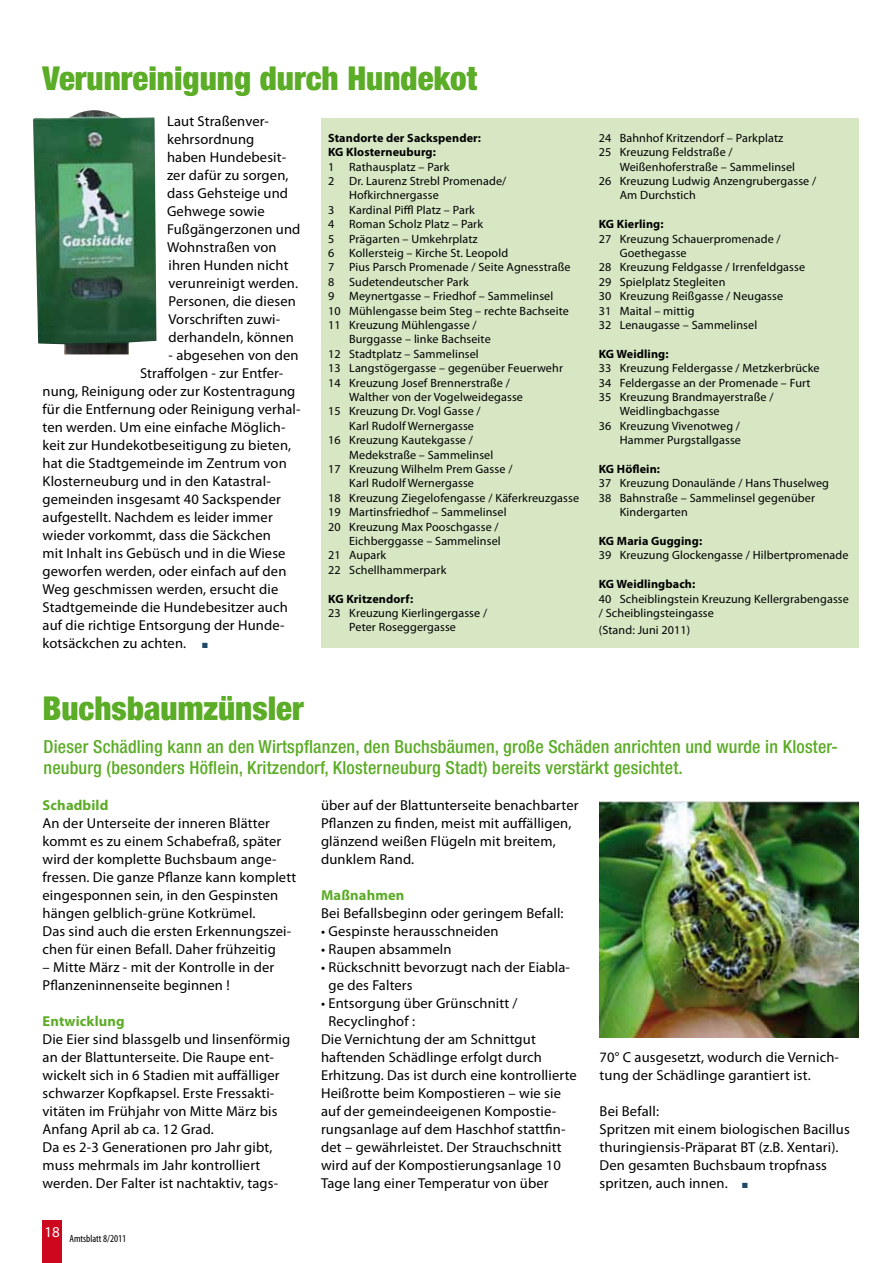
<style>
.page{position:relative;width:893px;height:1263px;background:#fff}
.page>*{position:absolute;margin:0;border:0;box-sizing:border-box;transform-origin:0 0}
.t1{font:900 condensed 33px "Helvetica Neue";color:#5bac26}
.t2{font:500 condensed 18px/21.6px "Helvetica Neue";letter-spacing:.01em;color:#5bac26}
.t3{font:15px "Myriad Pro";color:#fff}
.t4{font:14.4px/18px "Myriad Pro";letter-spacing:.01em;color:#000}
.t5{font:700 14.4px "Myriad Pro";letter-spacing:.01em;color:#5bac26}
.t6{font:12px/14.4px "Myriad Pro";letter-spacing:.01em;color:#000}
.t7{font:700 12px/14.4px "Myriad Pro";letter-spacing:.01em;color:#000}
.t8{font:condensed 10.5px "Myriad Pro";color:#000}
.s1{color:#204869}
</style>
<div class="page">
<div style="left:42px;top:1220px;width:20px;height:43px;background:#cd071e"></div>
<div style="left:321px;top:118px;width:538px;height:529px;background:#d7e7c4"></div>
<img style="left:33px;top:110px;width:123px;height:244px">
<img style="left:600px;top:802px;width:259px;height:236px">
<h1 class="t1" style="left:43px;top:58px;width:436px">Verunreinigung durch Hundekot</h1>
<p class="t4" style="left:167px;top:112px;width:135px">Laut Straßenver&shy;kehrsordnung<br>haben Hundebesit&shy;zer dafür zu sorgen, dass Gehsteige und<br>Gehwege sowie<br>Fußgängerzonen und<br>Wohnstraßen von ihren Hunden nicht verunreinigt werden.<br>Personen, die diesen<br>Vorschriften zuwi&shy;derhandeln, können</p>
<p class="t4" style="left:169px;top:346px;width:131px">- abgesehen von den</p>
<p class="t4" style="left:140px;top:364px;width:145px">Straffolgen - zur Entfer-</p>
<p class="t4" style="left:43px;top:382px;width:254px">nung, Reinigung oder zur Kostentragung</p>
<p class="t4" style="left:43px;top:400px;width:260px">für die Entfernung oder Reinigung verhal-</p>
<p class="t4" style="left:43px;top:418px;width:245px">ten werden. Um eine einfache Möglich-</p>
<p class="t4" style="left:43px;top:436px;width:250px">keit zur Hundekotbeseitigung zu bieten,</p>
<p class="t4" style="left:43px;top:454px;width:246px">hat die Stadtgemeinde im Zentrum von</p>
<p class="t4" style="left:43px;top:472px;width:230px">Klosterneuburg und in den Katastral-</p>
<p class="t4" style="left:43px;top:490px;width:240px">gemeinden insgesamt 40 Sackspender</p>
<p class="t4" style="left:43px;top:508px;width:232px">aufgestellt. Nachdem es leider immer</p>
<p class="t4" style="left:43px;top:526px;width:230px">wieder vorkommt, dass die Säckchen</p>
<p class="t4" style="left:43px;top:544px;width:245px">mit Inhalt ins Gebüsch und in die Wiese</p>
<p class="t4" style="left:43px;top:562px;width:245px">geworfen werden, oder einfach auf den</p>
<p class="t4" style="left:43px;top:580px;width:237px">Weg geschmissen werden, ersucht die</p>
<p class="t4" style="left:43px;top:598px;width:247px">Stadtgemeinde die Hundebesitzer auch</p>
<p class="t4" style="left:43px;top:616px;width:244px">auf die richtige Entsorgung der Hunde-</p>
<p class="t4" style="left:43px;top:634px;width:167px">kotsäckchen zu achten. <span class="s1">■</span></p>
<h1 class="t1" style="left:43px;top:688px;width:263px">Buchsbaumzünsler</h1>
<p class="t7" style="left:328px;top:130px;width:154px">Standorte der Sackspender:<br>KG Klosterneuburg:</p>
<p class="t6" style="left:328px;top:159px;width:123px">1 Rathausplatz – Park</p>
<p class="t6" style="left:328px;top:174px;width:180px">2 Dr. Laurenz Strebl Promenade/</p>
<p class="t6" style="left:349px;top:188px;width:91px">Hofkirchnergasse</p>
<p class="t6" style="left:328px;top:202px;width:148px">3 Kardinal Piffl Platz – Park</p>
<p class="t6" style="left:328px;top:217px;width:156px">4 Roman Scholz Platz – Park</p>
<p class="t6" style="left:328px;top:231px;width:151px">5 Prägarten – Umkehrplatz</p>
<p class="t6" style="left:328px;top:246px;width:182px">6 Kollersteig – Kirche St. Leopold</p>
<p class="t6" style="left:328px;top:260px;width:244px">7 Pius Parsch Promenade / Seite Agnesstraße</p>
<p class="t6" style="left:328px;top:274px;width:142px">8 Sudetendeutscher Park</p>
<p class="t6" style="left:328px;top:289px;width:227px">9 Meynertgasse – Friedhof – Sammelinsel</p>
<p class="t6" style="left:328px;top:303px;width:242px">10 Mühlengasse beim Steg – rechte Bachseite</p>
<p class="t6" style="left:328px;top:318px;width:150px">11 Kreuzung Mühlengasse /</p>
<p class="t6" style="left:349px;top:332px;width:143px">Burggasse – linke Bachseite</p>
<p class="t6" style="left:328px;top:346px;width:152px">12 Stadtplatz – Sammelinsel</p>
<p class="t6" style="left:328px;top:361px;width:236px">13 Langstögergasse – gegenüber Feuerwehr</p>
<p class="t6" style="left:328px;top:375px;width:183px">14 Kreuzung Josef Brennerstraße /</p>
<p class="t6" style="left:349px;top:390px;width:175px">Walther von der Vogelweidegasse</p>
<p class="t6" style="left:328px;top:404px;width:154px">15 Kreuzung Dr. Vogl Gasse /</p>
<p class="t6" style="left:349px;top:418px;width:126px">Karl Rudolf Wernergasse</p>
<p class="t6" style="left:328px;top:433px;width:146px">16 Kreuzung Kautekgasse /</p>
<p class="t6" style="left:349px;top:447px;width:146px">Medekstraße – Sammelinsel</p>
<p class="t6" style="left:328px;top:462px;width:186px">17 Kreuzung Wilhelm Prem Gasse /</p>
<p class="t6" style="left:349px;top:476px;width:126px">Karl Rudolf Wernergasse</p>
<p class="t6" style="left:328px;top:490px;width:252px">18 Kreuzung Ziegelofengasse / Käferkreuzgasse</p>
<p class="t6" style="left:328px;top:505px;width:180px">19 Martinsfriedhof – Sammelinsel</p>
<p class="t6" style="left:328px;top:519px;width:172px">20 Kreuzung Max Pooschgasse /</p>
<p class="t6" style="left:349px;top:534px;width:153px">Eichberggasse – Sammelinsel</p>
<p class="t6" style="left:328px;top:548px;width:59px">21 Aupark</p>
<p class="t6" style="left:328px;top:562px;width:120px">22 Schellhammerpark</p>
<p class="t7" style="left:328px;top:591px;width:87px">KG Kritzendorf:</p>
<p class="t6" style="left:349px;top:606px;width:139px;text-indent:-21px">23 Kreuzung Kierlingergasse /<br>Peter Roseggergasse</p>
<p class="t6" style="left:599px;top:130px;width:186px">24 Bahnhof Kritzendorf – Parkplatz<br>25 Kreuzung Feldstraße /</p>
<p class="t6" style="left:620px;top:159px;width:177px">Weißenhoferstraße – Sammelinsel</p>
<p class="t6" style="left:599px;top:174px;width:219px">26 Kreuzung Ludwig Anzengrubergasse /</p>
<p class="t6" style="left:620px;top:188px;width:78px">Am Durchstich</p>
<p class="t7" style="left:599px;top:216px;width:66px">KG Kierling:</p>
<p class="t6" style="left:599px;top:231px;width:183px">27 Kreuzung Schauerpromenade /</p>
<p class="t6" style="left:620px;top:246px;width:68px">Goethegasse</p>
<p class="t6" style="left:599px;top:260px;width:208px">28 Kreuzung Feldgasse / Irrenfeldgasse</p>
<p class="t6" style="left:599px;top:274px;width:128px">29 Spielplatz Stegleiten</p>
<p class="t6" style="left:599px;top:289px;width:186px">30 Kreuzung Reißgasse / Neugasse</p>
<p class="t6" style="left:599px;top:303px;width:97px">31 Maital – mittig</p>
<p class="t6" style="left:599px;top:318px;width:160px">32 Lenaugasse – Sammelinsel</p>
<p class="t7" style="left:599px;top:346px;width:71px">KG Weidling:</p>
<p class="t6" style="left:599px;top:361px;width:222px">33 Kreuzung Feldergasse / Metzkerbrücke</p>
<p class="t6" style="left:599px;top:375px;width:213px">34 Feldergasse an der Promenade – Furt</p>
<p class="t6" style="left:599px;top:390px;width:176px">35 Kreuzung Brandmayerstraße /</p>
<p class="t6" style="left:620px;top:404px;width:101px">Weidlingbachgasse</p>
<p class="t6" style="left:599px;top:418px;width:143px">36 Kreuzung Vivenotweg /</p>
<p class="t6" style="left:620px;top:433px;width:123px">Hammer Purgstallgasse</p>
<p class="t7" style="left:599px;top:461px;width:63px">KG Höflein:</p>
<p class="t6" style="left:599px;top:476px;width:232px">37 Kreuzung Donaulände / Hans Thuselweg</p>
<p class="t6" style="left:599px;top:490px;width:218px">38 Bahnstraße – Sammelinsel gegenüber</p>
<p class="t6" style="left:620px;top:505px;width:69px">Kindergarten</p>
<p class="t7" style="left:599px;top:533px;width:105px">KG Maria Gugging:</p>
<p class="t6" style="left:599px;top:548px;width:251px">39 Kreuzung Glockengasse / Hilbertpromenade</p>
<p class="t7" style="left:599px;top:576px;width:98px">KG Weidlingbach:</p>
<p class="t6" style="left:599px;top:591px;width:252px">40 Scheiblingstein Kreuzung Kellergrabengasse / Scheiblingsteingasse</p>
<p class="t6" style="left:599px;top:623px;width:93px">(Stand: Juni 2011)</p>
<p class="t2" style="left:44px;top:735px;width:796px">Dieser Schädling kann an den Wirtspflanzen, den Buchsbäumen, große Schäden anrichten und wurde in Kloster&shy;neuburg (besonders Höflein, Kritzendorf, Klosterneuburg Stadt) bereits verstärkt gesichtet.</p>
<p class="t5" style="left:43px;top:796px;width:67px">Schadbild</p>
<p class="t4" style="left:43px;top:814px;width:255px">An der Unterseite der inneren Blätter kommt es zu einem Schabefraß, später wird der komplette Buchsbaum ange&shy;fressen. Die ganze Pflanze kann komplett eingesponnen sein, in den Gespinsten hängen gelblich-grüne Kotkrümel.<br>Das sind auch die ersten Erkennungszei&shy;chen für einen Befall. Daher frühzeitig</p>
<p class="t4" style="left:43px;top:958px;width:233px">– Mitte März - mit der Kontrolle in der<br>Pflanzeninnenseite beginnen !</p>
<p class="t5" style="left:43px;top:1012px;width:84px">Entwicklung</p>
<p class="t4" style="left:43px;top:1030px;width:249px">Die Eier sind blassgelb und linsenförmig an der Blattunterseite. Die Raupe ent&shy;wickelt sich in 6 Stadien mit auffälliger schwarzer Kopfkapsel. Erste Fressakti&shy;vitäten im Frühjahr von Mitte März bis Anfang April ab ca. 12 Grad.<br>Da es 2-3 Generationen pro Jahr gibt, muss mehrmals im Jahr kontrolliert werden. Der Falter ist nachtaktiv, tags-</p>
<p class="t3" style="left:44px;top:1223px;width:17px">18</p>
<p class="t8" style="left:70px;top:1232px;width:58px">Amtsblatt 8/2011</p>
<p class="t4" style="left:321px;top:796px;width:259px">über auf der Blattunterseite benachbarter Pflanzen zu finden, meist mit auffälligen, glänzend weißen Flügeln mit breitem, dunklem Rand.</p>
<p class="t5" style="left:321px;top:886px;width:85px">Maßnahmen</p>
<p class="t4" style="left:321px;top:904px;width:244px">Bei Befallsbeginn oder geringem Befall:</p>
<p class="t4" style="left:321px;top:922px;width:179px">• Gespinste herausschneiden</p>
<p class="t4" style="left:321px;top:940px;width:132px">• Raupen absammeln</p>
<p class="t4" style="left:328px;top:958px;width:243px;text-indent:-7px">• Rückschnitt bevorzugt nach der Eiabla&shy;ge des Falters</p>
<p class="t4" style="left:321px;top:994px;width:198px">• Entsorgung über Grünschnitt /</p>
<p class="t4" style="left:328px;top:1012px;width:88px">Recyclinghof :</p>
<p class="t4" style="left:321px;top:1030px;width:216px">Die Vernichtung der am Schnittgut</p>
<p class="t4" style="left:321px;top:1048px;width:222px">haftenden Schädlinge erfolgt durch</p>
<p class="t4" style="left:321px;top:1066px;width:257px">Erhitzung. Das ist durch eine kontrollierte</p>
<p class="t4" style="left:321px;top:1084px;width:241px">Heißrotte beim Kompostieren – wie sie</p>
<p class="t4" style="left:321px;top:1102px;width:237px">auf der gemeindeeigenen Kompostie-</p>
<p class="t4" style="left:321px;top:1120px;width:246px">rungsanlage auf dem Haschhof stattfin-</p>
<p class="t4" style="left:321px;top:1138px;width:242px">det – gewährleistet. Der Strauchschnitt</p>
<p class="t4" style="left:321px;top:1156px;width:241px">wird auf der Kompostierungsanlage 10</p>
<p class="t4" style="left:321px;top:1174px;width:229px">Tage lang einer Temperatur von über</p>
<p class="t4" style="left:600px;top:1048px;width:241px">70° C ausgesetzt, wodurch die Vernich&shy;tung der Schädlinge garantiert ist.</p>
<p class="t4" style="left:600px;top:1102px;width:252px">Bei Befall:<br>Spritzen mit einem biologischen Bacillus thuringiensis-Präparat BT (z.B. Xentari).<br>Den gesamten Buchsbaum tropfnass spritzen, auch innen. <span class="s1">■</span></p>
</div>
